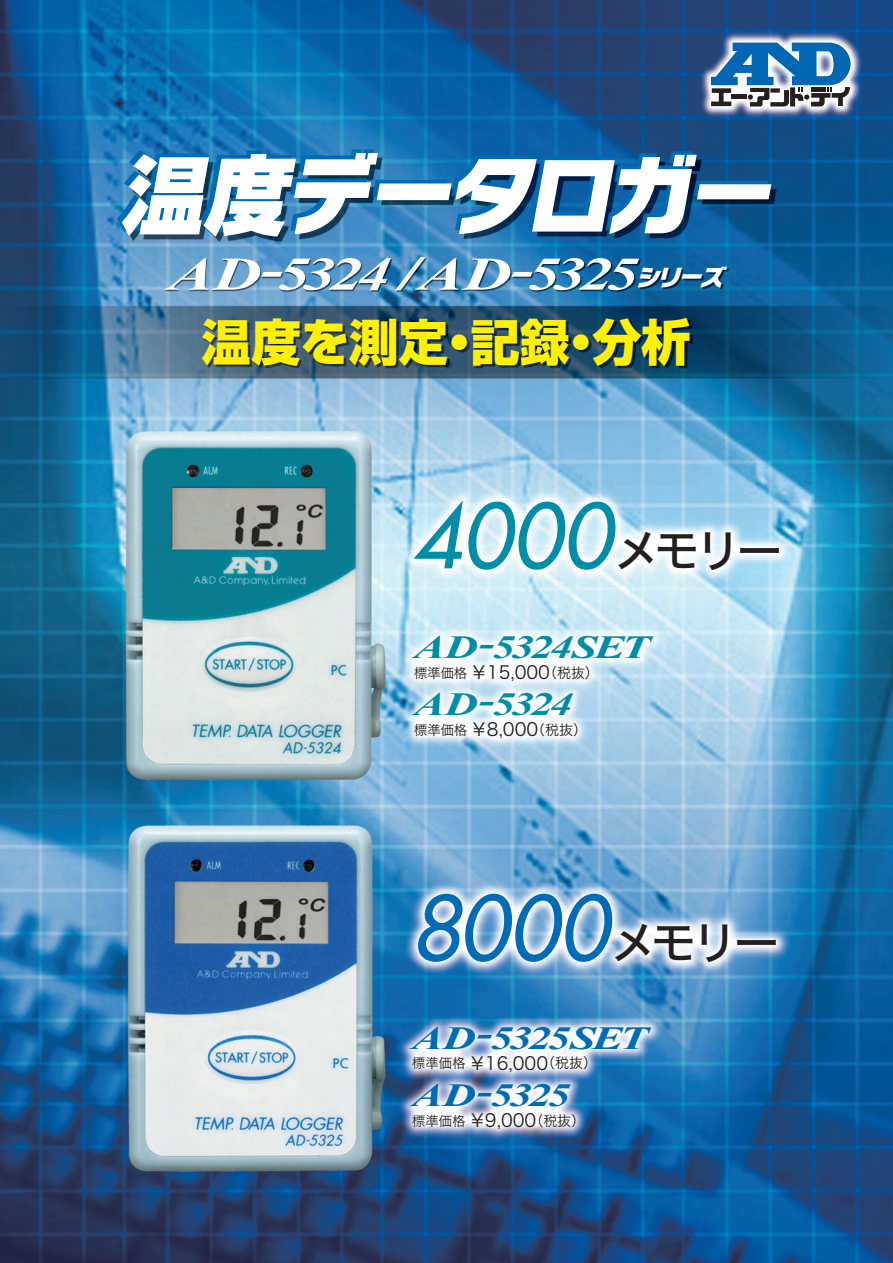
<style>
.page{position:relative;width:893px;height:1263px;background:#fff}
.page>*{position:absolute;margin:0;border:0;box-sizing:border-box;transform-origin:0 0}
.t1{font:italic 86.7px "Futura";color:#008da8}
.t2{font:italic 86.7px "Futura";color:#006bb6}
.t3{font:italic 85.35px "Typelabo N Std Ultra 90 pv RKSJ H";color:#fff}
.t4{font:49.5px "Shin Go Pro Heavy 90 pv RKSJ H";letter-spacing:-.005em;color:#fff101}
.t5{font:italic 700 46.8px "Times New Roman";letter-spacing:-.105em;color:#fff;scale:1.43 1}
.t6{font:italic 700 32.25px "Times New Roman";letter-spacing:-.07em;color:#008da8;scale:1.43 1}
.t7{font:italic 700 32.25px "Times New Roman";letter-spacing:-.08em;color:#006bb6;scale:1.43 1}
.t8{font:18px "Hira Kaku Pro W3 90 pv RKSJ H";color:#231f20}
.s1{font-family:"Shin Go Pro Ultra 90 pv RKSJ H"}
.s2{font-family:"Typelabo N Std Heavy 90 pv RKSJ H"}
.s3{font-weight:400}
.s4{font-family:"Typelabo N Std Ultra 90 pv RKSJ H";font-weight:400;font-size:22.65px}
.s5{font-family:"Hira Kaku Std W5 90 pv RKSJ H";font-style:normal;font-size:45.75px;color:#231f20}
.s6{font-size:13.35px}
.s7{font-size:13.95px}
</style>
<div class="page">
<img style="left:0;top:0;width:892px;height:1263px">
<svg style="left:711px;top:43px;width:139px;height:64px"></svg>
<h2 class="t3" style="left:120px;top:164px;width:665px"><span class="s1">温度</span>データロガ<span class="s2">ー</span></h2>
<h3 class="t5" style="left:168px;top:248px;width:389px">AD-5324 <span class="s3">/</span>AD-5325<span class="s4">シリーズ</span></h3>
<h3 class="t4" style="left:201px;top:323px;width:491px">温度を測定・記録・分析</h3>
<h1 class="t1" style="left:411px;top:493px;width:373px">4000<span class="s5">メモリー</span></h1>
<h3 class="t6" style="left:414px;top:629px;width:166px">AD-5324SET</h3>
<p class="t8" style="left:414px;top:666px;width:186px"><span class="s6">標準価格</span> ￥15,000<span class="s7">（税抜）</span></p>
<h3 class="t6" style="left:414px;top:687px;width:113px">AD-5324</h3>
<p class="t8" style="left:414px;top:723px;width:174px"><span class="s6">標準価格</span> ￥8,000<span class="s7">（税抜）</span></p>
<h1 class="t2" style="left:411px;top:885px;width:370px">8000<span class="s5">メモリー</span></h1>
<h3 class="t7" style="left:412px;top:1020px;width:166px">AD-5325SET</h3>
<p class="t8" style="left:412px;top:1056px;width:186px"><span class="s6">標準価格</span> ￥16,000<span class="s7">（税抜）</span></p>
<h3 class="t7" style="left:412px;top:1077px;width:112px">AD-5325</h3>
<p class="t8" style="left:412px;top:1114px;width:174px"><span class="s6">標準価格</span> ￥9,000<span class="s7">（税抜）</span></p>
</div>
